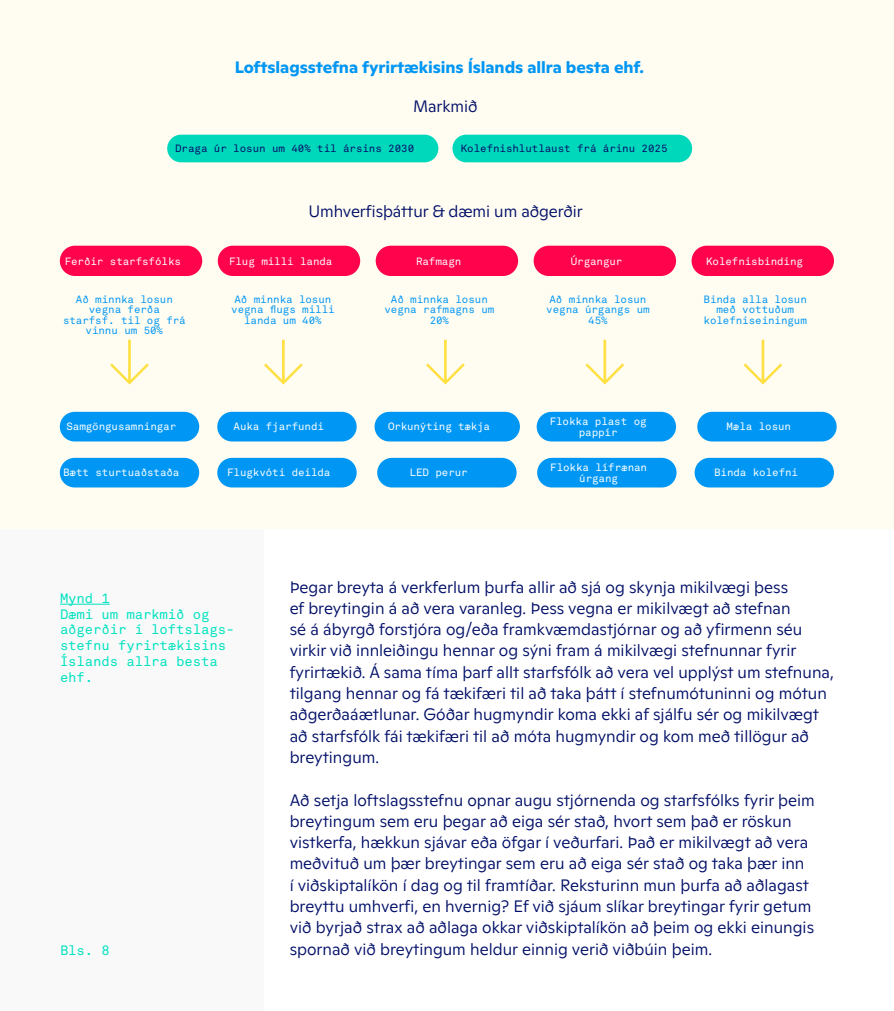
<style>
.page{position:relative;width:894px;height:1011px;background:#fff}
.page>*{position:absolute;margin:0;border:0;box-sizing:border-box;transform-origin:0 0}
.t1{font:300 16.5px/21.3px "Ginto Normal";color:#000f68}
.t2{font:700 16.5px "Ginto Normal";letter-spacing:-.005em;color:#0097f4}
.t3{font:13.5px/15.9px "Akkurat Std Mono";letter-spacing:-.005em;color:#00e2c1}
.t4{font:10.5px/11.1px "Akkurat Std Mono";letter-spacing:-.005em;color:#fff;text-align:center}
.t5{font:10.5px/10.4px "Akkurat Std Mono";letter-spacing:-.005em;color:#0097f4;text-align:center}
.t6{font:10.5px "Akkurat Std Mono";letter-spacing:-.005em;color:#000f68}
</style>
<div class="page">
<div style="left:0;top:0;width:263px;height:1011px;background:#f9f9f9"></div>
<div style="left:0;top:0;width:894px;height:529px;background:#fffcf1"></div>
<hr style="left:60px;top:604px;width:50px;height:1px;background:#00e2c1">
<div style="left:60px;top:246px;width:142px;height:30px;background:#ff034d;border-radius:15px"></div>
<div style="left:167px;top:135px;width:271px;height:27px;background:#00d8bc;border-radius:14px"></div>
<div style="left:452px;top:135px;width:240px;height:27px;background:#00d8bc;border-radius:14px"></div>
<div style="left:60px;top:412px;width:139px;height:29px;background:#0097f4;border-radius:15px"></div>
<div style="left:692px;top:246px;width:142px;height:30px;background:#ff034d;border-radius:15px"></div>
<div style="left:697px;top:412px;width:140px;height:29px;background:#0097f4;border-radius:15px"></div>
<div style="left:537px;top:458px;width:140px;height:29px;background:#0097f4;border-radius:15px"></div>
<div style="left:695px;top:458px;width:139px;height:29px;background:#0097f4;border-radius:15px"></div>
<div style="left:377px;top:458px;width:140px;height:29px;background:#0097f4;border-radius:15px"></div>
<div style="left:218px;top:246px;width:142px;height:30px;background:#ff034d;border-radius:15px"></div>
<div style="left:217px;top:412px;width:140px;height:29px;background:#0097f4;border-radius:15px"></div>
<div style="left:60px;top:458px;width:139px;height:29px;background:#0097f4;border-radius:15px"></div>
<div style="left:376px;top:246px;width:142px;height:30px;background:#ff034d;border-radius:15px"></div>
<div style="left:217px;top:458px;width:140px;height:29px;background:#0097f4;border-radius:15px"></div>
<div style="left:534px;top:246px;width:142px;height:30px;background:#ff034d;border-radius:15px"></div>
<div style="left:537px;top:412px;width:139px;height:29px;background:#0097f4;border-radius:15px"></div>
<div style="left:375px;top:412px;width:145px;height:29px;background:#0097f4;border-radius:15px"></div>
<svg style="left:744px;top:340px;width:38px;height:45px"></svg>
<svg style="left:585px;top:340px;width:39px;height:45px"></svg>
<svg style="left:426px;top:340px;width:39px;height:45px"></svg>
<svg style="left:264px;top:340px;width:39px;height:45px"></svg>
<svg style="left:110px;top:340px;width:39px;height:45px"></svg>
<p class="t2" style="left:235px;top:55px;width:411px">Loftslagsstefna fyrirtækisins Íslands allra besta ehf.</p>
<p class="t1" style="left:413px;top:95px;width:66px">Markmið</p>
<p class="t6" style="left:175px;top:142px;width:240px">Draga úr losun um 40% til ársins 2030</p>
<p class="t6" style="left:461px;top:142px;width:208px">Kolefnishlutlaust frá árinu 2025</p>
<p class="t4" style="left:65px;top:256px;width:118px">Ferðir starfsfólks</p>
<p class="t1" style="left:308px;top:200px;width:276px">Umhverfisþáttur &amp; dæmi um aðgerðir</p>
<p class="t4" style="left:229px;top:256px;width:105px">Flug milli landa</p>
<p class="t4" style="left:416px;top:256px;width:47px">Rafmagn</p>
<p class="t4" style="left:571px;top:256px;width:53px">Úrgangur</p>
<p class="t4" style="left:706px;top:256px;width:98px">Kolefnisbinding</p>
<p class="t5" style="left:63px;top:294px;width:124px">Að minnka losun vegna ferða starfsf. til og frá vinnu um 50%</p>
<p class="t5" style="left:546px;top:294px;width:105px">Að minnka losun vegna úrgangs um<br>45%</p>
<p class="t5" style="left:385px;top:294px;width:111px">Að minnka losun vegna rafmagns um<br>20%</p>
<p class="t5" style="left:231px;top:294px;width:105px">Að minnka losun vegna flugs milli landa um 40%</p>
<p class="t5" style="left:704px;top:294px;width:105px">Binda alla losun með vottuðum kolefniseiningum</p>
<p class="t4" style="left:66px;top:421px;width:111px">Samgöngusamningar</p>
<p class="t4" style="left:63px;top:467px;width:118px">Bætt sturtuaðstaða</p>
<p class="t4" style="left:234px;top:421px;width:92px">Auka fjarfundi</p>
<p class="t4" style="left:227px;top:467px;width:105px">Flugkvóti deilda</p>
<p class="t4" style="left:388px;top:421px;width:103px">Orkunýting tækja</p>
<p class="t4" style="left:550px;top:416px;width:98px">Flokka plast og pappír</p>
<p class="t4" style="left:726px;top:421px;width:66px">Mæla losun</p>
<p class="t4" style="left:550px;top:462px;width:98px">Flokka lífrænan úrgang</p>
<p class="t4" style="left:410px;top:467px;width:60px">LED perur</p>
<p class="t4" style="left:714px;top:467px;width:85px">Binda kolefni</p>
<p class="t3" style="left:60px;top:590px;width:176px">Mynd 1<br>Dæmi um markmið og aðgerðir í loftslags&shy;stefnu fyrirtækisins<br>Íslands allra besta ehf.</p>
<p class="t3" style="left:60px;top:942px;width:51px">Bls. 8</p>
<p class="t1" style="left:290px;top:575px;width:546px">Þegar breyta á verkferlum þurfa allir að sjá og skynja mikilvægi þess<br>ef breytingin á að vera varanleg. Þess vegna er mikilvægt að stefnan<br>sé á ábyrgð forstjóra og/eða framkvæmdastjórnar og að yfirmenn séu virkir við innleiðingu hennar og sýni fram á mikilvægi stefnunnar fyrir fyrirtækið. Á sama tíma þarf allt starfsfólk að vera vel upplýst um stefnuna, tilgang hennar og fá tækifæri til að taka þátt í stefnumótuninni og mótun aðgerðaáætlunar. Góðar hugmyndir koma ekki af sjálfu sér og mikilvægt að starfsfólk fái tækifæri til að móta hugmyndir og kom með tillögur að breytingum.</p>
<p class="t1" style="left:290px;top:788px;width:527px">Að setja loftslagsstefnu opnar augu stjórnenda og starfsfólks fyrir þeim breytingum sem eru þegar að eiga sér stað, hvort sem það er röskun vistkerfa, hækkun sjávar eða öfgar í veðurfari. Það er mikilvægt að vera meðvituð um þær breytingar sem eru að eiga sér stað og taka þær inn<br>í viðskiptalíkön í dag og til framtíðar. Reksturinn mun þurfa að aðlagast breyttu umhverfi, en hvernig? Ef við sjáum slíkar breytingar fyrir getum við byrjað strax að aðlaga okkar viðskiptalíkön að þeim og ekki einungis spornað við breytingum heldur einnig verið viðbúin þeim.</p>
</div>
